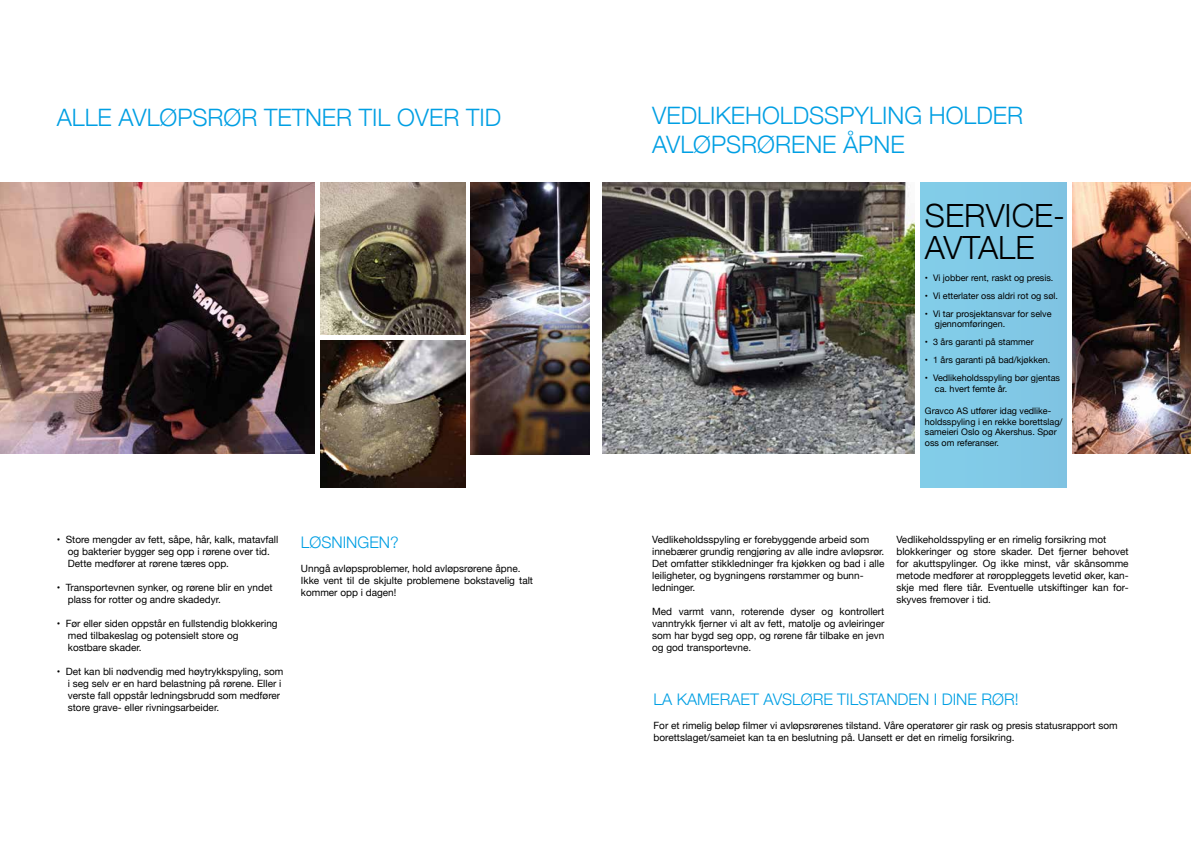
<style>
.page{position:relative;width:1191px;height:842px;background:#fff}
.page>*{position:absolute;margin:0;border:0;box-sizing:border-box;transform-origin:0 0}
.t1{font:300 32px/32px "Helvetica Neue";color:#000}
.t2{font:300 24px/28.8px "Helvetica Neue";color:#009fe3}
.t3{font:300 16px "Helvetica Neue";color:#009fe3}
.t4{font:10px/12px "Helvetica Neue";color:#000}
.t5{font:9px/10.8px "Helvetica Neue";color:#000}
</style>
<div class="page">
<img style="left:470px;top:182px;width:445px;height:272px">
<img style="left:0;top:182px;width:387px;height:272px">
<img style="left:1072px;top:182px;width:119px;height:272px">
<div style="left:590px;top:171px;width:11px;height:325px;background:#fff"></div>
<img style="left:319px;top:339px;width:147px;height:149px">
<img style="left:319px;top:182px;width:147px;height:152px">
<hr style="left:317px;top:335px;width:151px;height:4px;background:#fff">
<hr style="left:315px;top:172px;width:4px;height:325px;background:#fff">
<div style="left:919px;top:182px;width:148px;height:306px;background:#81cae7"></div>
<div style="left:915px;top:171px;width:5px;height:325px;background:#fff"></div>
<h2 class="t2" style="left:57px;top:101px;width:446px">ALLE AVLØPSRØR TETNER TIL OVER TID</h2>
<p class="t4" style="left:68px;top:533px;width:212px;text-indent:-11px">• Store mengder av fett, såpe, hår, kalk, matavfall og bakterier bygger seg opp i rørene over tid.<br>Dette medfører at rørene tæres opp.</p>
<p class="t4" style="left:68px;top:581px;width:206px;text-indent:-11px">• Transportevnen synker, og rørene blir en yndet plass for rotter og andre skadedyr.</p>
<p class="t4" style="left:68px;top:617px;width:211px;text-indent:-11px">• Før eller siden oppstår en fullstendig blokkering med tilbakeslag og potensielt store og kostbare skader.</p>
<p class="t4" style="left:68px;top:665px;width:217px;text-indent:-11px">• Det kan bli nødvendig med høytrykkspyling, som i seg selv er en hard belastning på rørene. Eller i verste fall oppstår ledningsbrudd som medfører store grave- eller rivningsarbeider.</p>
<h3 class="t3" style="left:301px;top:530px;width:99px">LØSNINGEN?</h3>
<p class="t4" style="left:301px;top:563px;width:234px">Unngå avløpsproblemer, hold avløpsrørene åpne.<br>Ikke vent til de skjulte problemene bokstavelig talt kommer opp i dagen!</p>
<h2 class="t2" style="left:652px;top:100px;width:372px">VEDLIKEHOLDSSPYLING HOLDER<br>AVLØPSRØRENE ÅPNE</h2>
<h1 class="t1" style="left:925px;top:197px;width:142px">SERVICE-<br>AVTALE</h1>
<p class="t5" style="left:925px;top:272px;width:130px">• Vi jobber rent, raskt og presis.</p>
<p class="t5" style="left:925px;top:290px;width:134px">• Vi etterlater oss aldri rot og søl.</p>
<p class="t5" style="left:935px;top:308px;width:118px;text-indent:-10px">• Vi tar prosjektansvar for selve gjennomføringen.</p>
<p class="t5" style="left:925px;top:337px;width:110px">• 3 års garanti på stammer</p>
<p class="t5" style="left:925px;top:355px;width:127px">• 1 års garanti på bad/kjøkken.</p>
<p class="t5" style="left:935px;top:373px;width:127px;text-indent:-10px">• Vedlikeholdsspyling bør gjentas ca. hvert femte år.</p>
<p class="t5" style="left:925px;top:406px;width:139px">Gravco AS utfører idag vedlike&shy;holdsspyling i en rekke borettslag/ sameieri Oslo og Akershus. Spør oss om referanser.</p>
<p class="t4" style="left:652px;top:533px;width:234px">Vedlikeholdsspyling er forebyggende arbeid som innebærer grundig rengjøring av alle indre avløpsrør.<br>Det omfatter stikkledninger fra kjøkken og bad i alle leiligheter, og bygningens rørstammer og bunn&shy;ledninger.</p>
<p class="t4" style="left:652px;top:605px;width:234px;text-align:justify">Med varmt vann, roterende dyser og kontrollert vanntrykk fjerner vi alt av fett, matolje og avleiringer som har bygd seg opp, og rørene får tilbake en jevn og god transportevne.</p>
<p class="t4" style="left:896px;top:533px;width:234px">Vedlikeholdsspyling er en rimelig forsikring mot blokkeringer og store skader. Det fjerner behovet for akuttspylinger. Og ikke minst, vår skånsomme metode medfører at røroppleggets levetid øker, kan&shy;skje med flere tiår. Eventuelle utskiftinger kan for&shy;skyves fremover i tid.</p>
<h3 class="t3" style="left:653px;top:687px;width:366px">LA KAMERAET AVSLØRE TILSTANDEN I DINE RØR!</h3>
<p class="t4" style="left:653px;top:720px;width:465px">For et rimelig beløp filmer vi avløpsrørenes tilstand. Våre operatører gir rask og presis statusrapport som borettslaget/sameiet kan ta en beslutning på. Uansett er det en rimelig forsikring.</p>
</div>
